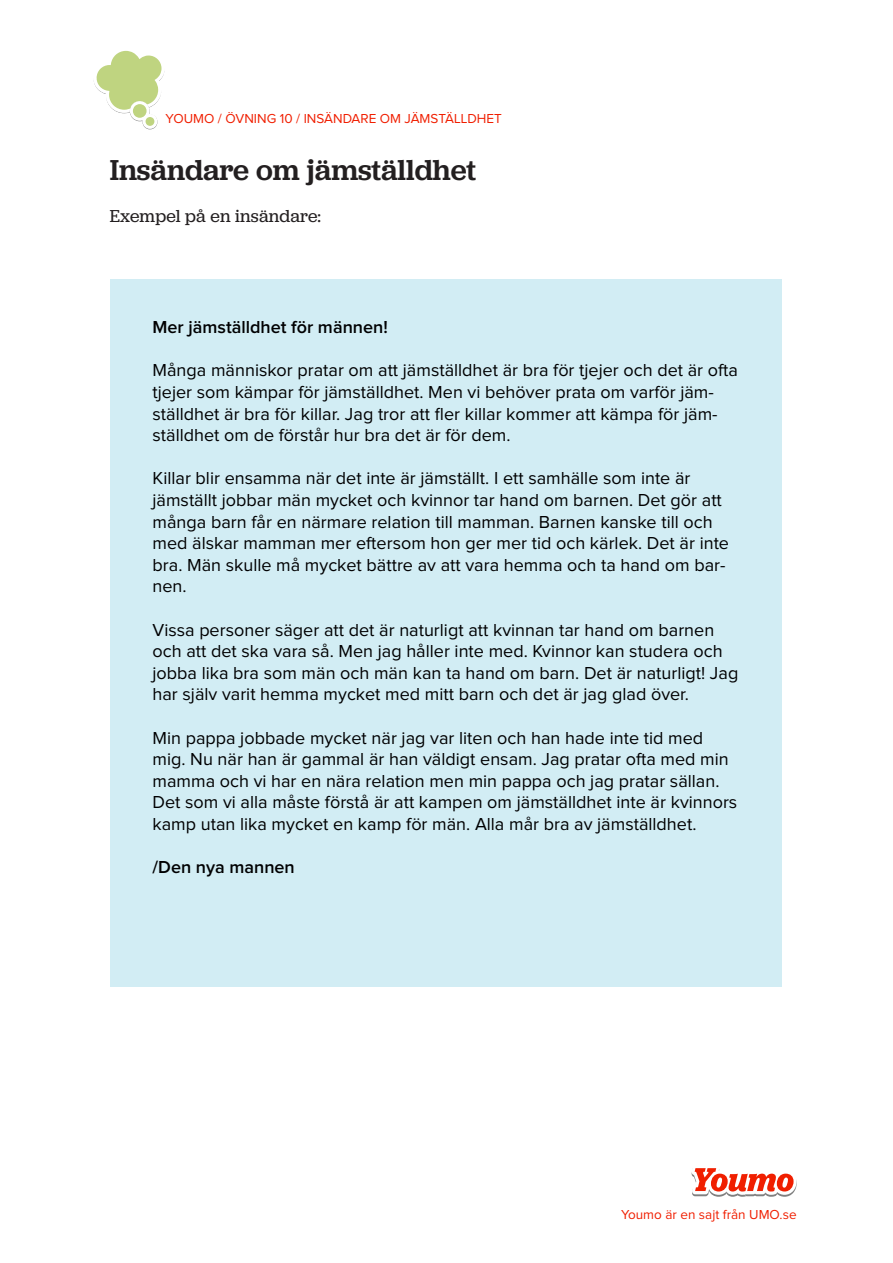
<style>
.page{position:relative;width:893px;height:1263px;background:#fff}
.page>*{position:absolute;margin:0;border:0;box-sizing:border-box;transform-origin:0 0}
.t1{font:500 30px "Jubilat";color:#231f20}
.t2{font:18px/21.6px "Proxima Nova";color:#000001}
.t3{font:600 18px "Proxima Nova";color:#000001}
.t4{font:18px "Jubilat";letter-spacing:.01em;color:#231f20}
.t5{font:13.5px "Proxima Nova";color:#f01e00}
</style>
<div class="page">
<div style="left:111px;top:279px;width:671px;height:707px;background:#d2edf4"></div>
<svg style="left:94px;top:50px;width:71px;height:79px"></svg>
<svg style="left:691px;top:1168px;width:106px;height:29px"></svg>
<p class="t5" style="left:165px;top:111px;width:338px">YOUMO / ÖVNING 10 / INSÄNDARE OM JÄMSTÄLLDHET</p>
<p class="t1" style="left:110px;top:151px;width:368px">Insändare om jämställdhet</p>
<p class="t4" style="left:110px;top:204px;width:213px">Exempel på en insändare:</p>
<p class="t3" style="left:153px;top:317px;width:237px">Mer jämställdhet för männen!</p>
<p class="t2" style="left:153px;top:360px;width:587px">Många människor pratar om att jämställdhet är bra för tjejer och det är ofta tjejer som kämpar för jämställdhet. Men vi behöver prata om varför jäm&shy;ställdhet är bra för killar. Jag tror att fler killar kommer att kämpa för jäm&shy;ställdhet om de förstår hur bra det är för dem.</p>
<p class="t2" style="left:153px;top:468px;width:578px">Killar blir ensamma när det inte är jämställt. I ett samhälle som inte är jämställt jobbar män mycket och kvinnor tar hand om barnen. Det gör att många barn får en närmare relation till mamman. Barnen kanske till och med älskar mamman mer eftersom hon ger mer tid och kärlek. Det är inte bra. Män skulle må mycket bättre av att vara hemma och ta hand om bar&shy;nen.</p>
<p class="t2" style="left:153px;top:619px;width:587px">Vissa personer säger att det är naturligt att kvinnan tar hand om barnen och att det ska vara så. Men jag håller inte med. Kvinnor kan studera och jobba lika bra som män och män kan ta hand om barn. Det är naturligt! Jag har själv varit hemma mycket med mitt barn och det är jag glad över.</p>
<p class="t2" style="left:153px;top:727px;width:586px">Min pappa jobbade mycket när jag var liten och han hade inte tid med mig. Nu när han är gammal är han väldigt ensam. Jag pratar ofta med min mamma och vi har en nära relation men min pappa och jag pratar sällan.<br>Det som vi alla måste förstå är att kampen om jämställdhet inte är kvinnors kamp utan lika mycket en kamp för män. Alla mår bra av jämställdhet.</p>
<p class="t3" style="left:153px;top:857px;width:144px">/Den nya mannen</p>
<p class="t5" style="left:621px;top:1207px;width:177px">Youmo är en sajt från UMO.se</p>
</div>
